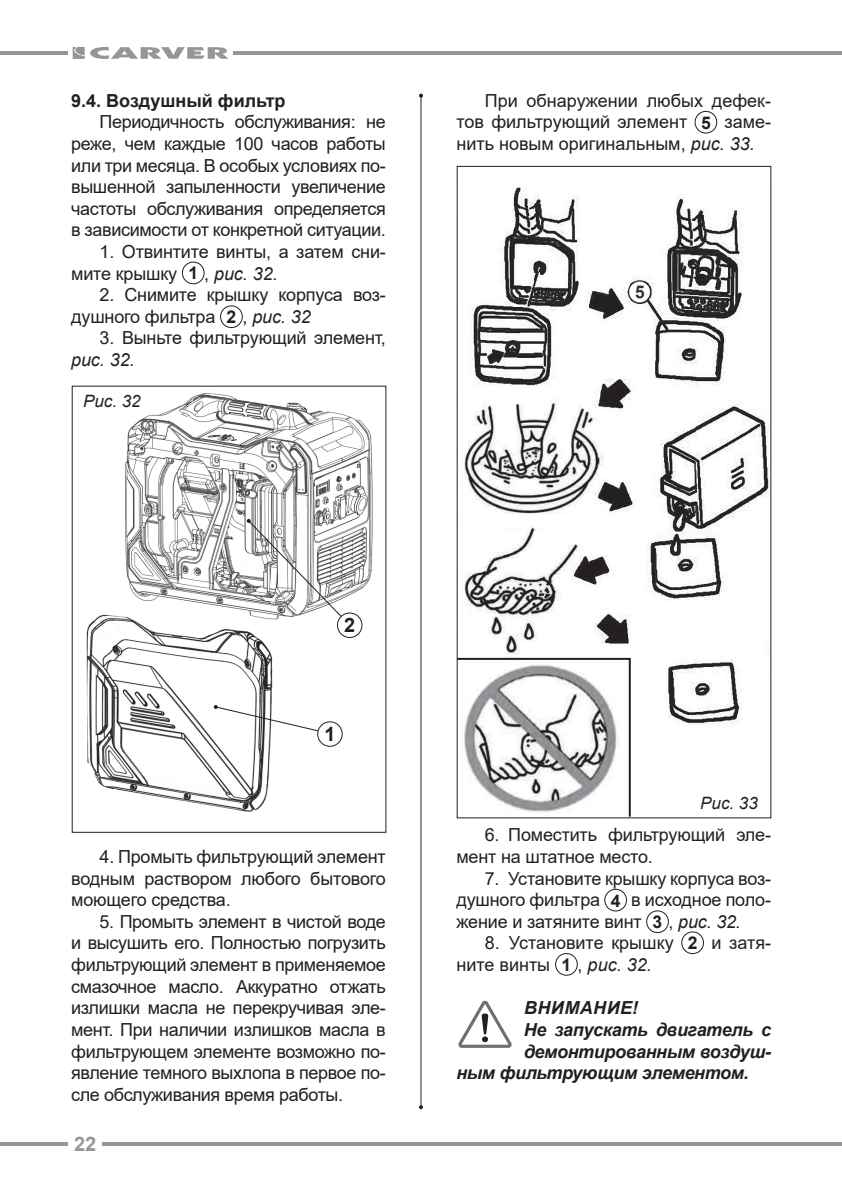
<style>
.page{position:relative;width:842px;height:1191px;background:#fff}
.page>*{position:absolute;margin:0;border:0;box-sizing:border-box;transform-origin:0 0}
.t1{font:700 20px "Arial";color:#949698}
.t2{font:700 19.8px "Arial";color:#231f20}
.t3{font:18px/21.6px "Arial";letter-spacing:-.01em;color:#231f20;text-align:justify}
.t4{font:italic 700 18px "Arial";letter-spacing:-.02em;color:#231f20}
.t5{font:700 18px "Arial";color:#231f20}
.t6{font:italic 700 18px "Arial";letter-spacing:.025em;color:#231f20}
.t7{font:italic 18px "Arial";color:#231f20}
.t8{font:italic 17px "Arial";color:#231f20}
.s1{font-weight:700;font-size:17.6px}
.s2{font-style:italic}
</style>
<div class="page">
<hr style="left:234px;top:51px;width:608px;height:4px;background:#949698">
<hr style="left:102px;top:1142px;width:740px;height:3px;background:#949698">
<hr style="left:0;top:51px;width:68px;height:4px;background:#949698">
<svg style="left:0;top:1142px;width:68px;height:3px"></svg>
<svg style="left:73px;top:47px;width:156px;height:12px"></svg>
<div style="left:182px;top:262px;width:22px;height:22px;border:1px solid #231f20;border-radius:50%"></div>
<div style="left:220px;top:305px;width:23px;height:23px;border:1px solid #231f20;border-radius:50%"></div>
<img style="left:125px;top:393px;width:248px;height:231px">
<img style="left:86px;top:612px;width:187px;height:200px">
<div style="left:695px;top:111px;width:22px;height:22px;border:1px solid #231f20;border-radius:50%"></div>
<div style="left:604px;top:889px;width:23px;height:22px;border:1px solid #231f20;border-radius:50%"></div>
<div style="left:646px;top:910px;width:23px;height:23px;border:1px solid #231f20;border-radius:50%"></div>
<div style="left:681px;top:931px;width:23px;height:23px;border:1px solid #231f20;border-radius:50%"></div>
<div style="left:555px;top:953px;width:23px;height:22px;border:1px solid #231f20;border-radius:50%"></div>
<svg style="left:458px;top:1000px;width:54px;height:47px"></svg>
<img style="left:461px;top:187px;width:308px;height:538px">
<svg style="left:456px;top:657px;width:176px;height:161px"></svg>
<hr style="left:420px;top:96px;width:1px;height:1011px;background:#231f20">
<svg style="left:419px;top:94px;width:4px;height:4px"></svg>
<svg style="left:419px;top:1105px;width:4px;height:4px"></svg>
<svg style="left:247px;top:519px;width:104px;height:107px"></svg>
<div style="left:337px;top:613px;width:25px;height:24px;background:#fff;border-radius:50%"></div>
<div style="left:337px;top:612px;width:25px;height:26px;border:1px solid #231f20;border-radius:50%"></div>
<svg style="left:214px;top:705px;width:110px;height:30px"></svg>
<div style="left:318px;top:722px;width:24px;height:24px;background:#fff;border-radius:50%"></div>
<div style="left:317px;top:721px;width:26px;height:25px;border:1px solid #231f20;border-radius:50%"></div>
<p class="t5" style="left:71px;top:88px;width:216px">9.4. Воздушный фильтр</p>
<p class="t3" style="left:71px;top:111px;width:316px;text-indent:28px">Периодичность обслуживания: не реже, чем каждые 100 часов работы или три месяца. В особых условиях по&shy;вышенной запыленности увеличение частоты обслуживания определяется в зависимости от конкретной ситуации.</p>
<p class="t3" style="left:71px;top:241px;width:316px;text-indent:28px">1. Отвинтите винты, а затем сни&shy;мите крышку <span class="s1">1</span> , <span class="s2">рис. 32.</span></p>
<p class="t3" style="left:71px;top:284px;width:316px;text-indent:28px">2. Снимите крышку корпуса воз&shy;душного фильтра <span class="s1">2</span> , <span class="s2">рис. 32</span></p>
<p class="t3" style="left:100px;top:327px;width:288px">3. Выньте фильтрующий элемент,</p>
<p class="t7" style="left:71px;top:348px;width:65px">рис. 32.</p>
<p class="t8" style="left:83px;top:389px;width:59px">Рис. 32</p>
<p class="t3" style="left:456px;top:89px;width:316px;text-indent:28px">При обнаружении любых дефек&shy;тов фильтрующий элемент <span class="s1">5</span> заме&shy;нить новым оригинальным, <span class="s2">рис. 33.</span></p>
<p class="t2" style="left:344px;top:611px;width:13px">2</p>
<p class="t2" style="left:324px;top:720px;width:13px">1</p>
<p class="t3" style="left:71px;top:845px;width:316px;text-indent:28px">4. Промыть фильтрующий элемент водным раствором любого бытового моющего средства.</p>
<p class="t3" style="left:71px;top:910px;width:316px;text-indent:28px">5. Промыть элемент в чистой воде и высушить его. Полностью погрузить фильтрующий элемент в применяемое смазочное масло. Аккуратно отжать излишки масла не перекручивая эле&shy;мент. При наличии излишков масла в фильтрующем элементе возможно по&shy;явление темного выхлопа в первое по&shy;сле обслуживания время работы.</p>
<p class="t1" style="left:74px;top:1129px;width:24px">22</p>
<p class="t8" style="left:700px;top:792px;width:59px">Рис. 33</p>
<p class="t3" style="left:456px;top:824px;width:316px;text-indent:28px">6. Поместить фильтрующий эле&shy;мент на штатное место.</p>
<p class="t3" style="left:456px;top:867px;width:316px;text-indent:28px">7. Установите крышку корпуса воз&shy;душного фильтра <span class="s1">4</span> в исходное поло&shy;жение и затяните винт <span class="s1">3</span> , <span class="s2">рис. 32.</span></p>
<p class="t3" style="left:456px;top:932px;width:316px;text-indent:28px">8. Установите крышку <span class="s1">2</span> и затя&shy;ните винты <span class="s1">1</span> , <span class="s2">рис. 32.</span></p>
<p class="t6" style="left:524px;top:996px;width:116px">ВНИМАНИЕ!</p>
<p class="t4" style="left:524px;top:1017px;width:249px">Не запускать двигатель с</p>
<p class="t4" style="left:524px;top:1039px;width:249px">демонтированным воздуш-</p>
<p class="t4" style="left:456px;top:1060px;width:294px">ным фильтрующим элементом.</p>
</div>
